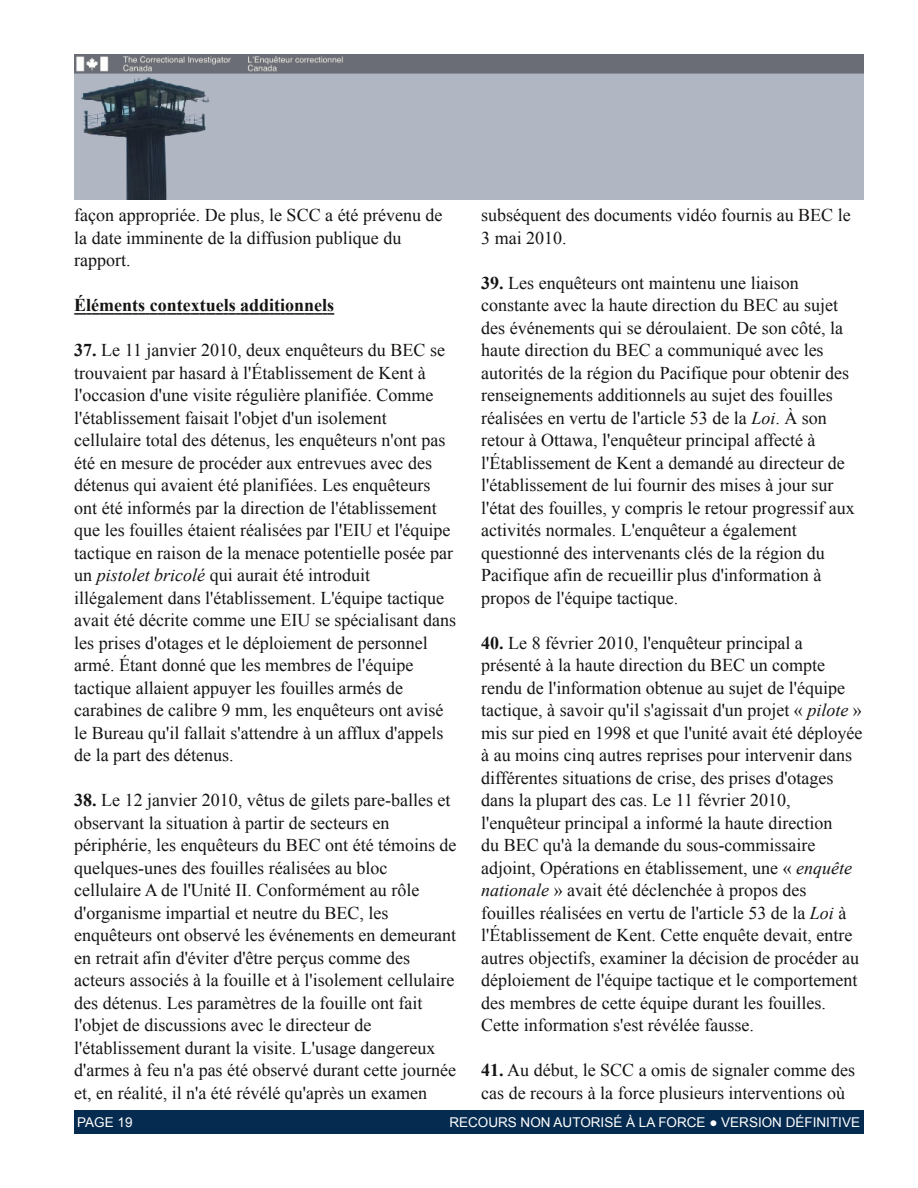
<style>
.page{position:relative;width:918px;height:1188px;background:#fff}
.page>*{position:absolute;margin:0;border:0;box-sizing:border-box;transform-origin:0 0}
.t1{font:18px/22.5px "Times New Roman";color:#161413}
.t2{font:700 18px "Times New Roman";color:#161413}
.t3{font:13.5px "Arial";color:#fff}
.s1{font-weight:700}
.s2{font-style:italic}
</style>
<div class="page">
<img style="left:74px;top:54px;width:790px;height:146px">
<div style="left:74px;top:1110px;width:790px;height:24px;background:#052b50"></div>
<svg style="left:74px;top:313px;width:260px;height:2px"></svg>
<p class="t1" style="left:74px;top:204px;width:370px">façon appropriée. De plus, le SCC a été prévenu de la date imminente de la diffusion publique du rapport.</p>
<p class="t2" style="left:74px;top:294px;width:262px">Éléments contextuels additionnels</p>
<p class="t1" style="left:74px;top:339px;width:383px"><span class="s1">37.</span> Le 11 janvier 2010, deux enquêteurs du BEC se trouvaient par hasard à l'Établissement de Kent à l'occasion d'une visite régulière planifiée. Comme l'établissement faisait l'objet d'un isolement cellulaire total des détenus, les enquêteurs n'ont pas été en mesure de procéder aux entrevues avec des détenus qui avaient été planifiées. Les enquêteurs ont été informés par la direction de l'établissement que les fouilles étaient réalisées par l'EIU et l'équipe tactique en raison de la menace potentielle posée par un <span class="s2">pistolet bricolé</span> qui aurait été introduit illégalement dans l'établissement. L'équipe tactique avait été décrite comme une EIU se spécialisant dans les prises d'otages et le déploiement de personnel armé. Étant donné que les membres de l'équipe tactique allaient appuyer les fouilles armés de carabines de calibre 9 mm, les enquêteurs ont avisé le Bureau qu'il fallait s'attendre à un afflux d'appels de la part des détenus.</p>
<p class="t1" style="left:74px;top:789px;width:384px"><span class="s1">38.</span> Le 12 janvier 2010, vêtus de gilets pare-balles et observant la situation à partir de secteurs en périphérie, les enquêteurs du BEC ont été témoins de quelques-unes des fouilles réalisées au bloc cellulaire A de l'Unité II. Conformément au rôle d'organisme impartial et neutre du BEC, les enquêteurs ont observé les événements en demeurant en retrait afin d'éviter d'être perçus comme des acteurs associés à la fouille et à l'isolement cellulaire des détenus. Les paramètres de la fouille ont fait l'objet de discussions avec le directeur de l'établissement durant la visite. L'usage dangereux d'armes à feu n'a pas été observé durant cette journée et, en réalité, il n'a été révélé qu'après un examen</p>
<p class="t1" style="left:481px;top:204px;width:371px">subséquent des documents vidéo fournis au BEC le<br>3 mai 2010.</p>
<p class="t1" style="left:481px;top:271px;width:375px"><span class="s1">39.</span> Les enquêteurs ont maintenu une liaison constante avec la haute direction du BEC au sujet des événements qui se déroulaient. De son côté, la haute direction du BEC a communiqué avec les autorités de la région du Pacifique pour obtenir des renseignements additionnels au sujet des fouilles réalisées en vertu de l'article 53 de la <span class="s2">Loi</span>. À son retour à Ottawa, l'enquêteur principal affecté à l'Établissement de Kent a demandé au directeur de l'établissement de lui fournir des mises à jour sur l'état des fouilles, y compris le retour progressif aux activités normales. L'enquêteur a également questionné des intervenants clés de la région du Pacifique afin de recueillir plus d'information à propos de l'équipe tactique.</p>
<p class="t1" style="left:481px;top:631px;width:383px"><span class="s1">40.</span> Le 8 février 2010, l'enquêteur principal a présenté à la haute direction du BEC un compte rendu de l'information obtenue au sujet de l'équipe tactique, à savoir qu'il s'agissait d'un projet « <span class="s2">pilote</span> » mis sur pied en 1998 et que l'unité avait été déployée à au moins cinq autres reprises pour intervenir dans différentes situations de crise, des prises d'otages dans la plupart des cas. Le 11 février 2010, l'enquêteur principal a informé la haute direction<br>du BEC qu'à la demande du sous-commissaire adjoint, Opérations en établissement, une « <span class="s2">enquête nationale</span> » avait été déclenchée à propos des fouilles réalisées en vertu de l'article 53 de la <span class="s2">Loi</span> à l'Établissement de Kent. Cette enquête devait, entre autres objectifs, examiner la décision de procéder au déploiement de l'équipe tactique et le comportement des membres de cette équipe durant les fouilles.<br>Cette information s'est révélée fausse.</p>
<p class="t1" style="left:481px;top:1059px;width:375px"><span class="s1">41.</span> Au début, le SCC a omis de signaler comme des cas de recours à la force plusieurs interventions où</p>
<p class="t3" style="left:77px;top:1114px;width:57px">PAGE 19</p>
<p class="t3" style="left:449px;top:1115px;width:412px">RECOURS NON AUTORISÉ À LA FORCE ● VERSION DÉFINITIVE</p>
</div>
